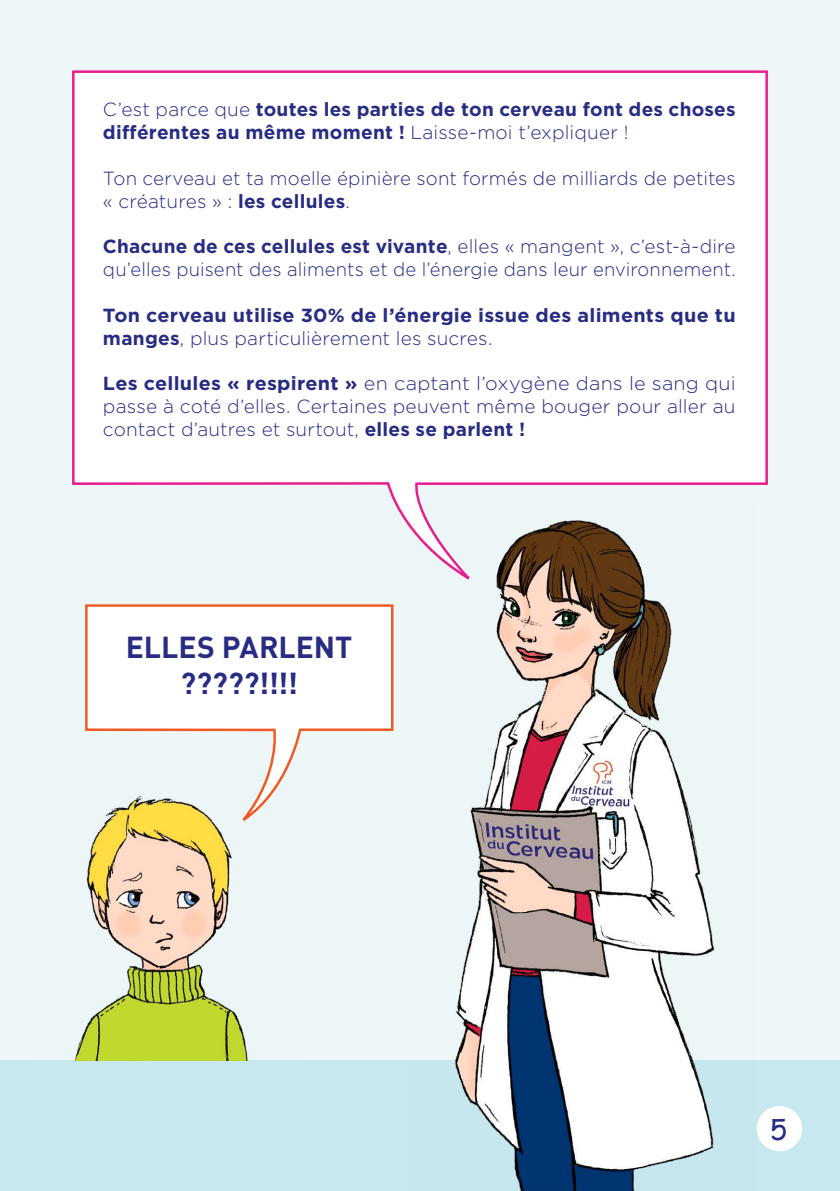
<style>
.page{position:relative;width:840px;height:1191px;background:#fff}
.page>*{position:absolute;margin:0;border:0;box-sizing:border-box;transform-origin:0 0}
.t1{font:700 30px/36px "DIN Pro";color:#282c83;text-align:center}
.t2{font:28px "Comic Sans MS";color:#282c83}
.Style_de_paragraphe{font:300 19px/22.8px "Gotham";letter-spacing:.01em;color:#282c83}
.Style_de_paragraphe-2{font:300 19px/22.8px "Gotham";letter-spacing:.01em;color:#282c83;text-align:justify;scale:1.04 1}
.Style_de_paragraphe-3{font:700 19px/22.8px "Gotham";letter-spacing:.015em;color:#282c83}
.Style_de_paragraphe-4{font:700 19px/22.8px "Gotham";letter-spacing:.015em;color:#282c83;scale:1.04 1}
.s1{font-weight:300}
.s2{font-weight:700}
</style>
<div class="page">
<div style="left:0;top:0;width:839px;height:1191px;background:#edf7f8"></div>
<div style="left:0;top:1060px;width:839px;height:131px;background:#c6e8ee"></div>
<div style="left:756px;top:1106px;width:45px;height:45px;background:#fff;border-radius:50%"></div>
<svg style="left:72px;top:70px;width:696px;height:458px;background:#fdfafc"></svg>
<svg style="left:85px;top:604px;width:309px;height:164px"></svg>
<img style="left:74px;top:768px;width:214px;height:292px">
<img style="left:410px;top:505px;width:346px;height:686px">
<p class="Style_de_paragraphe-3" style="left:103px;top:98px;width:634px"><span class="s1">C’est parce que</span> toutes les parties de ton cerveau font des choses différentes au même moment ! <span class="s1">Laisse-moi t’expliquer !</span></p>
<p class="Style_de_paragraphe" style="left:103px;top:166px;width:634px">Ton cerveau et ta moelle épinière sont formés de milliards de petites « créatures » : <span class="s2">les cellules</span>.</p>
<p class="Style_de_paragraphe" style="left:103px;top:235px;width:634px"><span class="s2">Chacune de ces cellules est vivante</span>, elles « mangent », c’est-à-dire qu’elles puisent des aliments et de l’énergie dans leur environnement.</p>
<p class="Style_de_paragraphe-4" style="left:103px;top:303px;width:609px">Ton cerveau utilise 30% de l’énergie issue des aliments que tu manges<span class="s1">, plus particulièrement les sucres.</span></p>
<p class="Style_de_paragraphe-2" style="left:103px;top:371px;width:609px"><span class="s2">Les cellules « respirent »</span> en captant l’oxygène dans le sang qui passe à coté d’elles. Certaines peuvent même bouger pour aller au contact d’autres et surtout, <span class="s2">elles se parlent !</span></p>
<p class="t1" style="left:126px;top:628px;width:228px">ELLES PARLENT ?????!!!!</p>
<p class="t2" style="left:769px;top:1109px;width:19px">5</p>
</div>
